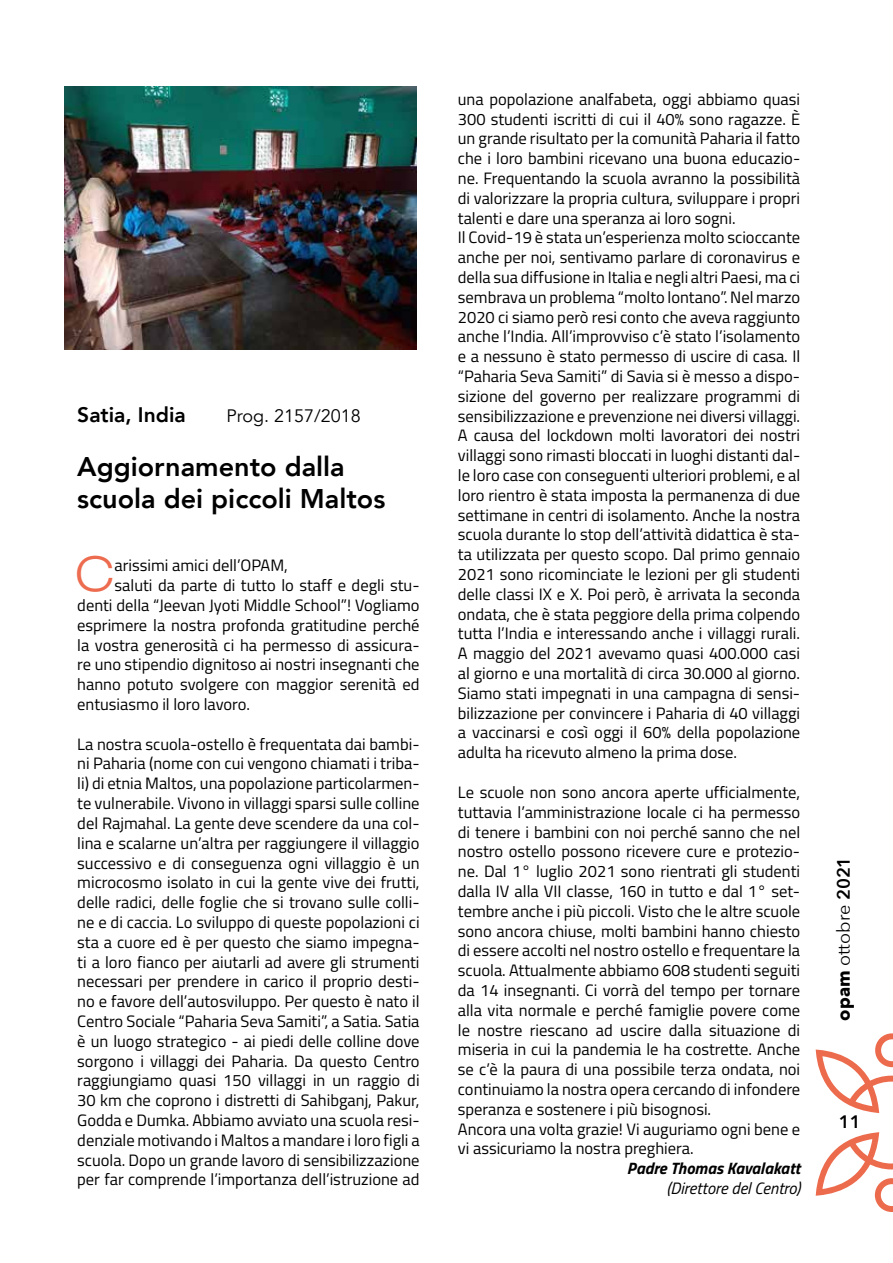
<style>
.page{position:relative;width:893px;height:1263px;background:#fff}
.page>*{position:absolute;margin:0;border:0;box-sizing:border-box;transform-origin:0 0}
.t1{font:300 expanded 48.3px "Ford";color:#ed6b4e}
.t2{font:800 27px/32.4px "Avenir";color:#000}
.t3{font:800 21px "Avenir";color:#000}
.t4{font:18px "Avenir Next";color:#000}
.t5{font:18px "Avenir";color:#000}
.t6{font:600 18px "Avenir Next";color:#000}
.t7{font:16.5px/19.8px "Titillium Web";color:#000}
.t8{font:italic 700 16.5px "Titillium Web";color:#000}
.t9{font:italic 16.5px "Titillium Web";color:#000}
.s1{font-weight:700}
.s2{font-weight:600}
</style>
<div class="page">
<svg style="left:816px;top:1033px;width:77px;height:80px"></svg>
<svg style="left:816px;top:1132px;width:77px;height:80px"></svg>
<img style="left:65px;top:86px;width:351px;height:263px">
<p class="t3" style="left:77px;top:398px;width:110px">Satia, India</p>
<p class="t5" style="left:227px;top:405px;width:136px">Prog. 2157/2018</p>
<h2 class="t2" style="left:77px;top:450px;width:310px">Aggiornamento dalla scuola dei piccoli Maltos</h2>
<h1 class="t1" style="left:75px;top:545px;width:41px">C</h1>
<p class="t7" style="left:115px;top:555px;width:175px">arissimi amici dell’OPAM,</p>
<p class="t7" style="left:115px;top:575px;width:306px">saluti da parte di tutto lo staff e degli stu-</p>
<p class="t7" style="left:77px;top:595px;width:344px">denti della “Jeevan Jyoti Middle School”! Vogliamo</p>
<p class="t7" style="left:77px;top:614px;width:344px">esprimere la nostra profonda gratitudine perché</p>
<p class="t7" style="left:77px;top:634px;width:344px">la vostra generosità ci ha permesso di assicura-</p>
<p class="t7" style="left:77px;top:654px;width:344px">re uno stipendio dignitoso ai nostri insegnanti che</p>
<p class="t7" style="left:77px;top:674px;width:344px">hanno potuto svolgere con maggior serenità ed</p>
<p class="t7" style="left:77px;top:694px;width:174px">entusiasmo il loro lavoro.</p>
<p class="t7" style="left:77px;top:733px;width:344px;text-align:justify">La nostra scuola-ostello è frequentata dai bambi&shy;ni Paharia (nome con cui vengono chiamati i triba&shy;li) di etnia Maltos, una popolazione particolarmen&shy;te vulnerabile. Vivono in villaggi sparsi sulle colline del Rajmahal. La gente deve scendere da una col&shy;lina e scalarne un’altra per raggiungere il villaggio successivo e di conseguenza ogni villaggio è un microcosmo isolato in cui la gente vive dei frutti, delle radici, delle foglie che si trovano sulle colli&shy;ne e di caccia. Lo sviluppo di queste popolazioni ci sta a cuore ed è per questo che siamo impegna&shy;ti a loro fianco per aiutarli ad avere gli strumenti necessari per prendere in carico il proprio desti&shy;no e favore dell’autosviluppo. Per questo è nato il Centro Sociale “Paharia Seva Samiti”, a Satia. Satia è un luogo strategico - ai piedi delle colline dove sorgono i villaggi dei Paharia. Da questo Centro raggiungiamo quasi 150 villaggi in un raggio di 30 km che coprono i distretti di Sahibganj, Pakur, Godda e Dumka. Abbiamo avviato una scuola resi&shy;denziale motivando i Maltos a mandare i loro figli a scuola. Dopo un grande lavoro di sensibilizzazione per far comprende l’importanza dell’istruzione ad</p>
<p class="t7" style="left:458px;top:88px;width:344px">una popolazione analfabeta, oggi abbiamo quasi 300 studenti iscritti di cui il 40% sono ragazze. È un grande risultato per la comunità Paharia il fatto che i loro bambini ricevano una buona educazio&shy;ne. Frequentando la scuola avranno la possibilità di valorizzare la propria cultura, sviluppare i propri talenti e dare una speranza ai loro sogni.<br>Il Covid-19 è stata un’esperienza molto scioccante anche per noi, sentivamo parlare di coronavirus e della sua diffusione in Italia e negli altri Paesi, ma ci sembrava un problema “molto lontano”. Nel marzo 2020 ci siamo però resi conto che aveva raggiunto anche l’India. All’improvviso c’è stato l’isolamento e a nessuno è stato permesso di uscire di casa. Il “Paharia Seva Samiti” di Savia si è messo a dispo&shy;sizione del governo per realizzare programmi di sensibilizzazione e prevenzione nei diversi villaggi.<br>A causa del lockdown molti lavoratori dei nostri villaggi sono rimasti bloccati in luoghi distanti dal&shy;le loro case con conseguenti ulteriori problemi, e al loro rientro è stata imposta la permanenza di due settimane in centri di isolamento. Anche la nostra scuola durante lo stop dell’attività didattica è sta&shy;ta utilizzata per questo scopo. Dal primo gennaio 2021 sono ricominciate le lezioni per gli studenti delle classi IX e X. Poi però, è arrivata la seconda ondata, che è stata peggiore della prima colpendo tutta l’India e interessando anche i villaggi rurali.<br>A maggio del 2021 avevamo quasi 400.000 casi al giorno e una mortalità di circa 30.000 al giorno.<br>Siamo stati impegnati in una campagna di sensi&shy;bilizzazione per convincere i Paharia di 40 villaggi a vaccinarsi e così oggi il 60% della popolazione adulta ha ricevuto almeno la prima dose.</p>
<p class="t7" style="left:458px;top:781px;width:344px">Le scuole non sono ancora aperte ufficialmente, tuttavia l’amministrazione locale ci ha permesso di tenere i bambini con noi perché sanno che nel nostro ostello possono ricevere cure e protezio&shy;ne. Dal 1° luglio 2021 sono rientrati gli studenti dalla IV alla VII classe, 160 in tutto e dal 1° set&shy;tembre anche i più piccoli. Visto che le altre scuole sono ancora chiuse, molti bambini hanno chiesto di essere accolti nel nostro ostello e frequentare la scuola. Attualmente abbiamo 608 studenti seguiti da 14 insegnanti. Ci vorrà del tempo per tornare alla vita normale e perché famiglie povere come le nostre riescano ad uscire dalla situazione di miseria in cui la pandemia le ha costrette. Anche se c’è la paura di una possibile terza ondata, noi continuiamo la nostra opera cercando di infondere speranza e sostenere i più bisognosi.<br>Ancora una volta grazie! Vi auguriamo ogni bene e vi assicuriamo la nostra preghiera.</p>
<p class="t8" style="left:627px;top:1155px;width:175px">Padre Thomas Kavalakatt</p>
<p class="t9" style="left:667px;top:1176px;width:135px">(Direttore del Centro)</p>
<p class="t4" style="left:828px;top:1020px;width:166px;rotate:-90deg"><span class="s1">opam</span> ottobre <span class="s2">2021</span></p>
<p class="t6" style="left:839px;top:1106px;width:23px">11</p>
</div>
